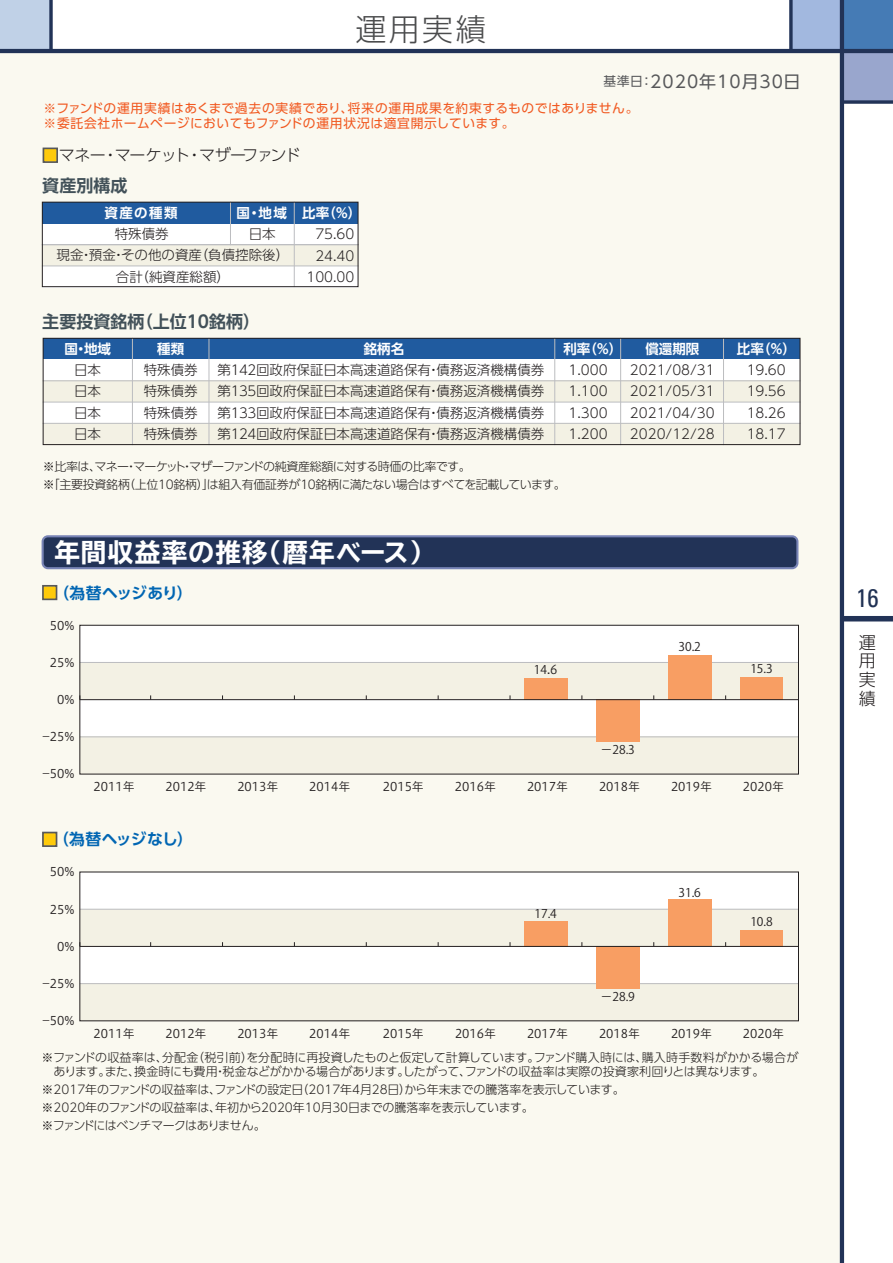
<style>
.page{position:relative;width:893px;height:1263px;background:#fff}
.page>*{position:absolute;margin:0;border:0;box-sizing:border-box;transform-origin:0 0}
.t1{font:300 30.9px "UD Shin Go Pro";color:#4b4c4d}
.t2{font:700 expanded 25.5px "TBUD Go Std";letter-spacing:.05em;color:#fff}
.t3{font:condensed 25.5px "Univers";color:#213254}
.t4{font:700 16.95px "UD Shin Go Pro De";color:#425159}
.t5{font:16.95px "UD Shin Go Pro";letter-spacing:.06em;color:#57585a}
.t6{font:300 16.95px/18.8px "UD Shin Go Pro";color:#231f20;text-align:justify}
.t7{font:300 15.9px "UD Shin Go Pro";letter-spacing:-.065em;color:#231f20}
.t8{font:700 15.75px "UD Shin Go Pro De";letter-spacing:-.01em;color:#0166b3}
.t9{font:300 13.5px/21.3px "UD Shin Go Pro";color:#231f20;text-align:justify}
.t10{font:700 13.5px "UD Shin Go Pro De";color:#fff}
.t11{font:12.75px/14.9px "UD Shin Go Pro";letter-spacing:.045em;color:#f15921}
.t12{font:300 12px/18px "UD Shin Go Pro";letter-spacing:-.025em;color:#221e1d}
.t13{font:12px "Hiragino UD Sans Std W3";color:#231f20}
.t14{font:12px "Koz Go Pro";color:#231f20}
.t15{font:12px "Koz Go Pr 6 N";color:#231f20}
.s1{font-size:12.75px}
.s2{color:#feca0a}
.s3{font-family:"UD Shin Go Pro";font-weight:300;color:#feca0a}
.s4{font-family:"Hiragino UD Sans Std W3"}
.s5{font-family:"Koz Go Pr 6 N"}
.s6{font-family:"Koz Go Pro"}
</style>
<div class="page">
<div style="left:0;top:0;width:51px;height:51px;background:#c0d1e7"></div>
<div style="left:842px;top:0;width:51px;height:51px;background:#457bb5"></div>
<div style="left:842px;top:51px;width:51px;height:51px;background:#99a6cd"></div>
<div style="left:791px;top:0;width:51px;height:51px;background:#a2b8df"></div>
<svg style="left:49px;top:0;width:4px;height:49px"></svg>
<div style="left:0;top:51px;width:842px;height:1212px;background:#faf9f0"></div>
<div style="left:842px;top:616px;width:51px;height:5px;background:#223357"></div>
<hr style="left:840px;top:0;width:4px;height:1263px;background:#223357">
<hr style="left:0;top:49px;width:893px;height:4px;background:#223357">
<svg style="left:844px;top:100px;width:49px;height:4px"></svg>
<svg style="left:789px;top:0;width:4px;height:49px"></svg>
<svg style="left:42px;top:535px;width:756px;height:34px"></svg>
<div style="left:42px;top:585px;width:15px;height:15px;border:2px solid #57585a"></div>
<div style="left:42px;top:832px;width:15px;height:15px;border:2px solid #57585a"></div>
<div style="left:43px;top:338px;width:757px;height:22px;background:#205b9f"></div>
<div style="left:43px;top:360px;width:757px;height:85px;background:#fff"></div>
<div style="left:43px;top:381px;width:757px;height:21px;background:#f3f1e4"></div>
<div style="left:43px;top:423px;width:757px;height:22px;background:#f3f1e4"></div>
<hr style="left:43px;top:380px;width:757px;height:1px;background:#bcbdc0">
<hr style="left:43px;top:402px;width:757px;height:1px;background:#bcbdc0">
<hr style="left:43px;top:423px;width:757px;height:1px;background:#bcbdc0">
<hr style="left:132px;top:338px;width:1px;height:107px;background:#bcbdc0">
<hr style="left:723px;top:338px;width:1px;height:107px;background:#bcbdc0">
<hr style="left:209px;top:338px;width:1px;height:107px;background:#bcbdc0">
<hr style="left:620px;top:338px;width:1px;height:107px;background:#bcbdc0">
<hr style="left:554px;top:338px;width:1px;height:107px;background:#bcbdc0">
<div style="left:43px;top:338px;width:757px;height:107px;border:1px solid #231f20"></div>
<div style="left:42px;top:245px;width:316px;height:21px;background:#f3f1e4"></div>
<div style="left:42px;top:266px;width:316px;height:21px;background:#fff"></div>
<hr style="left:42px;top:266px;width:316px;height:1px;background:#bcbdc0">
<div style="left:42px;top:223px;width:316px;height:22px;background:#fff"></div>
<div style="left:42px;top:202px;width:316px;height:21px;background:#205b9f"></div>
<hr style="left:42px;top:244px;width:316px;height:1px;background:#bcbdc0">
<hr style="left:294px;top:202px;width:1px;height:85px;background:#bcbdc0">
<div style="left:43px;top:148px;width:15px;height:15px;border:2px solid #57585a"></div>
<hr style="left:230px;top:202px;width:1px;height:43px;background:#bcbdc0">
<div style="left:42px;top:202px;width:316px;height:85px;border:1px solid #231f20"></div>
<div style="left:80px;top:625px;width:718px;height:37px;background:#fff"></div>
<div style="left:80px;top:662px;width:718px;height:38px;background:#f3f1e4"></div>
<div style="left:80px;top:700px;width:718px;height:37px;background:#fff"></div>
<div style="left:80px;top:737px;width:718px;height:37px;background:#f3f1e4"></div>
<hr style="left:80px;top:736px;width:718px;height:1px;background:#bcbdc0">
<hr style="left:80px;top:662px;width:718px;height:1px;background:#bcbdc0">
<div style="left:80px;top:625px;width:719px;height:149px;border:1px solid #231f20"></div>
<div style="left:668px;top:655px;width:44px;height:45px;background:#f89e63"></div>
<div style="left:596px;top:700px;width:44px;height:42px;background:#f89e63"></div>
<div style="left:524px;top:678px;width:44px;height:22px;background:#f89e63"></div>
<div style="left:740px;top:677px;width:43px;height:23px;background:#f89e63"></div>
<hr style="left:80px;top:699px;width:718px;height:1px;background:#231f20">
<div style="left:80px;top:872px;width:718px;height:37px;background:#fff"></div>
<div style="left:80px;top:909px;width:718px;height:37px;background:#f3f1e4"></div>
<div style="left:80px;top:946px;width:718px;height:38px;background:#fff"></div>
<div style="left:80px;top:984px;width:718px;height:37px;background:#f3f1e4"></div>
<hr style="left:80px;top:983px;width:718px;height:1px;background:#bcbdc0">
<hr style="left:80px;top:909px;width:718px;height:1px;background:#bcbdc0">
<div style="left:668px;top:899px;width:44px;height:47px;background:#f89e63"></div>
<div style="left:596px;top:946px;width:44px;height:43px;background:#f89e63"></div>
<div style="left:524px;top:920px;width:44px;height:26px;background:#f89e63"></div>
<div style="left:740px;top:930px;width:43px;height:16px;background:#f89e63"></div>
<hr style="left:80px;top:946px;width:718px;height:1px;background:#231f20">
<h1 class="t1" style="left:356px;top:4px;width:132px">運用実績</h1>
<h3 class="t5" style="left:603px;top:68px;width:199px"><span class="s1">基準日：</span>2020年10月30日</h3>
<p class="t11" style="left:43px;top:101px;width:597px">※ファンドの運用実績はあくまで過去の実績であり、将来の運用成果を約束するものではありません。※委託会社ホームページにおいてもファンドの運用状況は適宜開示しています。</p>
<h3 class="t7" style="left:42px;top:142px;width:260px"><span class="s2">■</span>マネー・マーケット・マザーファンド</h3>
<h3 class="t4" style="left:42px;top:171px;width:87px">資産別構成</h3>
<p class="t10" style="left:105px;top:202px;width:75px">資産の種類</p>
<p class="t10" style="left:236px;top:202px;width:126px">国・地域 比率（％）</p>
<p class="t9" style="left:115px;top:223px;width:55px">特殊債券</p>
<p class="t9" style="left:249px;top:223px;width:28px">日本</p>
<p class="t9" style="left:306px;top:223px;width:50px;text-align:right">75.60<br>24.40<br>100.00</p>
<p class="t9" style="left:57px;top:244px;width:234px;text-align:center">現金・預金・その他の資産（負債控除後）合計（純資産総額）</p>
<h3 class="t4" style="left:42px;top:307px;width:219px">主要投資銘柄（上位10銘柄）</h3>
<p class="t10" style="left:65px;top:338px;width:48px">国・地域</p>
<p class="t10" style="left:157px;top:338px;width:28px">種類</p>
<p class="t10" style="left:737px;top:338px;width:60px">比率（％）</p>
<p class="t9" style="left:74px;top:359px;width:28px">日本日本日本日本</p>
<p class="t10" style="left:364px;top:338px;width:42px">銘柄名</p>
<p class="t9" style="left:217px;top:359px;width:328px">第１４２回政府保証日本高速道路保有・債務返済機構債券第１３５回政府保証日本高速道路保有・債務返済機構債券第１３３回政府保証日本高速道路保有・債務返済機構債券第１２４回政府保証日本高速道路保有・債務返済機構債券</p>
<p class="t12" style="left:43px;top:457px;width:525px">※比率は、マネー・マーケット・マザーファンドの純資産総額に対する時価の比率です。<br>※「主要投資銘柄（上位10銘柄）」は組入有価証券が10銘柄に満たない場合はすべてを記載しています。</p>
<p class="t10" style="left:563px;top:338px;width:60px">利率（％）</p>
<p class="t9" style="left:568px;top:359px;width:41px">1.000<br>1.100<br>1.300<br>1.200</p>
<p class="t10" style="left:645px;top:338px;width:55px">償還期限</p>
<p class="t9" style="left:630px;top:359px;width:86px">2021/08/31<br>2021/05/31<br>2021/04/30<br>2020/12/28</p>
<p class="t9" style="left:144px;top:359px;width:55px">特殊債券特殊債券特殊債券特殊債券</p>
<p class="t9" style="left:747px;top:359px;width:41px">19.60<br>19.56<br>18.26<br>18.17</p>
<h2 class="t2" style="left:54px;top:538px;width:382px">年間収益率の推移（暦年ベース）</h2>
<h3 class="t8" style="left:42px;top:580px;width:152px"><span class="s3">■</span>（為替ヘッジあり）</h3>
<p class="t13" style="left:50px;top:616px;width:26px">50%</p>
<p class="t13" style="left:50px;top:653px;width:26px">25%</p>
<p class="t13" style="left:57px;top:690px;width:19px">0%</p>
<p class="t13" style="left:43px;top:728px;width:34px">-25%</p>
<p class="t13" style="left:43px;top:765px;width:34px">-50%</p>
<p class="t14" style="left:534px;top:662px;width:25px">14<span class="s4">.6</span></p>
<p class="t14" style="left:600px;top:742px;width:36px"><span class="s5">－</span>28.3</p>
<p class="t14" style="left:678px;top:638px;width:24px">30.2</p>
<p class="t14" style="left:750px;top:660px;width:24px">15.3</p>
<p class="t13" style="left:671px;top:777px;width:43px">2019年</p>
<p class="t13" style="left:599px;top:777px;width:43px">2018年</p>
<p class="t13" style="left:527px;top:777px;width:43px">2017年</p>
<p class="t13" style="left:94px;top:777px;width:43px">2011年</p>
<p class="t13" style="left:165px;top:777px;width:43px">2012年</p>
<p class="t13" style="left:237px;top:777px;width:43px">2013年</p>
<p class="t13" style="left:309px;top:777px;width:43px">2014年</p>
<p class="t13" style="left:383px;top:777px;width:43px">2015年</p>
<p class="t13" style="left:455px;top:777px;width:43px">2016年</p>
<p class="t13" style="left:743px;top:777px;width:43px">2020年</p>
<h3 class="t8" style="left:42px;top:826px;width:152px"><span class="s3">■</span>（為替ヘッジなし）</h3>
<p class="t13" style="left:50px;top:863px;width:26px">50%</p>
<p class="t13" style="left:50px;top:900px;width:26px">25%</p>
<p class="t13" style="left:57px;top:937px;width:19px">0%</p>
<p class="t13" style="left:43px;top:974px;width:34px">-25%</p>
<p class="t13" style="left:43px;top:1011px;width:34px">-50%</p>
<p class="t14" style="left:534px;top:906px;width:24px">17.4</p>
<p class="t14" style="left:600px;top:989px;width:36px"><span class="s5">－</span>28.9</p>
<p class="t14" style="left:678px;top:885px;width:24px">31.6</p>
<p class="t15" style="left:750px;top:915px;width:24px">10<span class="s6">.8</span></p>
<p class="t13" style="left:671px;top:1024px;width:43px">2019年</p>
<p class="t13" style="left:527px;top:1024px;width:43px">2017年</p>
<p class="t13" style="left:599px;top:1024px;width:43px">2018年</p>
<p class="t13" style="left:94px;top:1024px;width:43px">2011年</p>
<p class="t13" style="left:165px;top:1024px;width:43px">2012年</p>
<p class="t13" style="left:237px;top:1024px;width:43px">2013年</p>
<p class="t13" style="left:309px;top:1024px;width:43px">2014年</p>
<p class="t13" style="left:383px;top:1024px;width:43px">2015年</p>
<p class="t13" style="left:455px;top:1024px;width:43px">2016年</p>
<p class="t13" style="left:743px;top:1024px;width:43px">2020年</p>
<p class="t12" style="left:54px;top:1050px;width:746px;line-height:13.8px;text-indent:-12px">※ファンドの収益率は、分配金（税引前）を分配時に再投資したものと仮定して計算しています。ファンド購入時には、購入時手数料がかかる場合があります。また、換金時にも費用・税金などがかかる場合があります。したがって、ファンドの収益率は実際の投資家利回りとは異なります。</p>
<p class="t12" style="left:42px;top:1080px;width:585px">※2017年のファンドの収益率は、ファンドの設定日（2017年4月28日）から年末までの騰落率を表示しています。※2020年のファンドの収益率は、年初から2020年10月30日までの騰落率を表示しています。<br>※ファンドにはベンチマークはありません。</p>
<h2 class="t3" style="left:856px;top:582px;width:24px">16</h2>
<h3 class="t6" style="left:859px;top:632px;width:18px">運用実績</h3>
</div>
